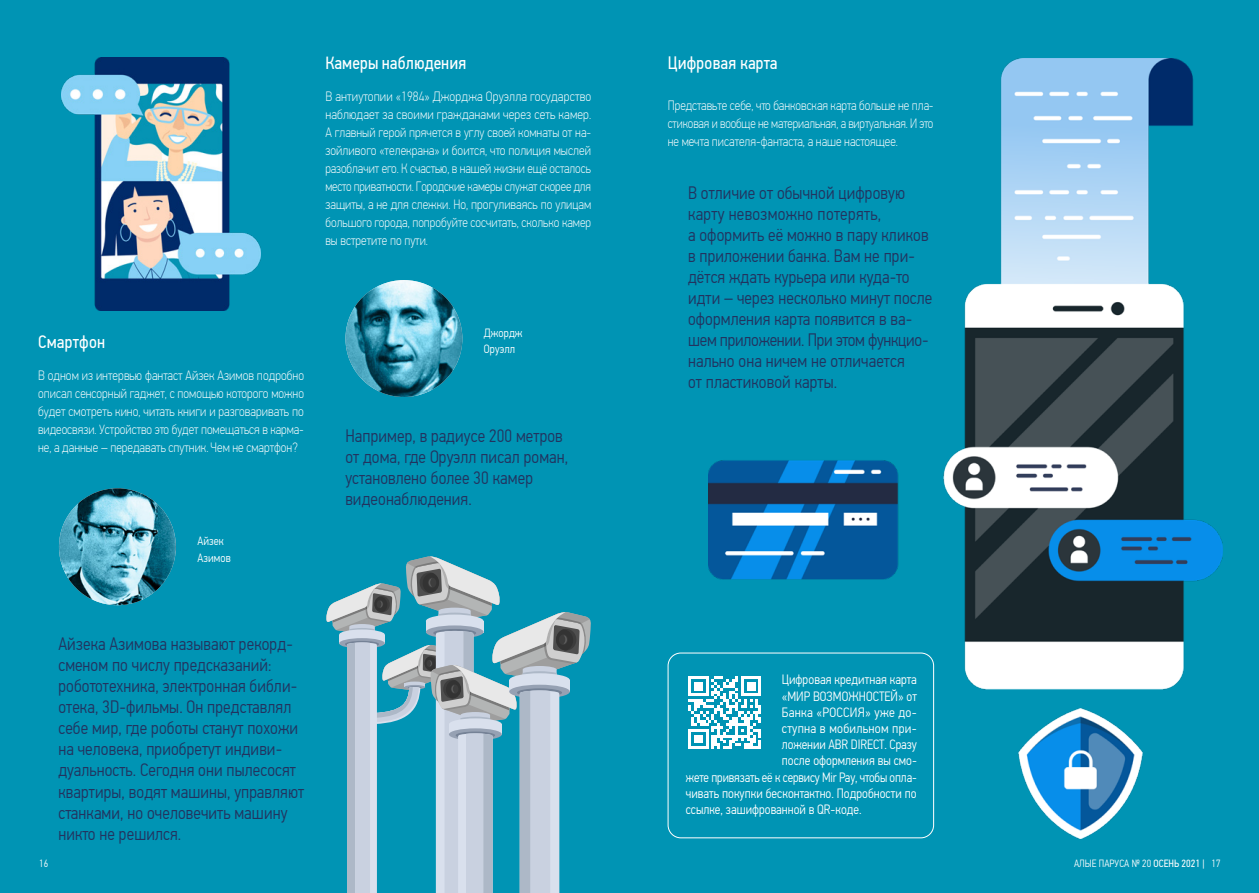
<style>
.page{position:relative;width:1259px;height:893px;background:#0094b4}
.page>*{position:absolute;margin:0;border:0;box-sizing:border-box;transform-origin:0 0}
.t1{font:300 18px/21px "PF Din Text Cond Pro";letter-spacing:.005em;color:#22335f}
.t2{font:18px "PF Din Text Cond Pro";letter-spacing:.01em;color:#fff}
.t3{font:100 13.5px/18px "PF Din Text Cond Pro";color:#fff;text-align:justify}
.t4{font:300 13.5px "PF Din Text Cond Pro";color:#fff}
.t5{font:300 13.5px "PF Din Text Cond Pro";letter-spacing:.02em;color:#fff}
.t6{font:300 12px/16.5px "PF Din Text Cond Pro";letter-spacing:.005em;color:#fff}
.t7{font:300 10.5px "PF Din Text Cond Pro";letter-spacing:.005em;color:#fff}
.s1{font-weight:400}
</style>
<div class="page">
<img style="left:708px;top:58px;width:514px;height:781px">
<div style="left:668px;top:653px;width:266px;height:185px;border:1px solid #fff;border-radius:13px"></div>
<svg style="left:688px;top:676px;width:73px;height:73px"></svg>
<img style="left:59px;top:488px;width:117px;height:117px;border-radius:58px">
<img style="left:345px;top:280px;width:117px;height:117px;border-radius:58px">
<svg style="left:326px;top:556px;width:265px;height:337px"></svg>
<img style="left:62px;top:58px;width:198px;height:253px">
<h1 class="t2" style="left:38px;top:331px;width:69px">Смартфон</h1>
<p class="t3" style="left:38px;top:366px;width:267px">В одном из интервью фантаст Айзек Азимов подробно описал сенсорный гаджет, с помощью которого можно будет смотреть кино, читать книги и разговаривать по видеосвязи. Устройство это будет помещаться в карма&shy;не, а данные – передавать спутник. Чем не смартфон?</p>
<p class="t6" style="left:197px;top:533px;width:35px">Айзек<br>Азимов</p>
<h1 class="t2" style="left:325px;top:52px;width:142px">Камеры наблюдения</h1>
<h1 class="t2" style="left:668px;top:52px;width:111px">Цифровая карта</h1>
<p class="t3" style="left:325px;top:87px;width:267px">В антиутопии «1984» Джорджа Оруэлла государство наблюдает за своими гражданами через сеть камер.<br>А главный герой прячется в углу своей комнаты от на&shy;зойливого «телекрана» и боится, что полиция мыслей разоблачит его. К счастью, в нашей жизни ещё осталось место приватности. Городские камеры служат скорее для защиты, а не для слежки. Но, прогуливаясь по улицам большого города, попробуйте сосчитать, сколько камер вы встретите по пути.</p>
<p class="t6" style="left:484px;top:324px;width:40px">Джордж<br>Оруэлл</p>
<h1 class="t1" style="left:345px;top:425px;width:224px">Например, в радиусе 200 метров от дома, где Оруэлл писал роман, установлено более 30 камер видеонаблюдения.</h1>
<p class="t3" style="left:668px;top:96px;width:267px">Представьте себе, что банковская карта больше не пла&shy;стиковая и вообще не материальная, а виртуальная. И это не мечта писателя-фантаста, а наше настоящее.</p>
<p class="t1" style="left:688px;top:182px;width:246px">В отличие от обычной цифровую карту невозможно потерять,<br>а оформить её можно в пару кликов в приложении банка. Вам не при&shy;дётся ждать курьера или куда-то идти – через несколько минут после оформления карта появится в ва&shy;шем приложении. При этом функцио&shy;нально она ничем не отличается<br>от пластиковой карты.</p>
<p class="t1" style="left:58px;top:634px;width:247px">Айзека Азимова называют рекорд&shy;сменом по числу предсказаний: робототехника, электронная библи&shy;отека, 3D-фильмы. Он представлял себе мир, где роботы станут похожи на человека, приобретут индиви&shy;дуальность. Сегодня они пылесосят квартиры, водят машины, управляют станками, но очеловечить машину никто не решился.</p>
<p class="t4" style="left:782px;top:672px;width:136px">Цифровая кредитная карта</p>
<p class="t4" style="left:782px;top:688px;width:137px">«МИР ВОЗМОЖНОСТЕЙ» от</p>
<p class="t5" style="left:782px;top:704px;width:137px">Банка «РОССИЯ» уже до-</p>
<p class="t5" style="left:782px;top:721px;width:137px">ступна в мобильном при-</p>
<p class="t4" style="left:782px;top:737px;width:136px">ложении ABR DIRECT. Сразу</p>
<p class="t4" style="left:782px;top:753px;width:137px">после оформления вы смо-</p>
<p class="t4" style="left:686px;top:769px;width:233px">жете привязать её к сервису Mir Pay, чтобы опла-</p>
<p class="t4" style="left:686px;top:785px;width:232px">чивать покупки бесконтактно. Подробности по</p>
<p class="t4" style="left:686px;top:802px;width:177px">ссылке, зашифрованной в QR-коде.</p>
<p class="t7" style="left:39px;top:858px;width:10px">16</p>
<p class="t7" style="left:1074px;top:858px;width:148px">АЛЫЕ ПАРУСА № 20 <span class="s1">ОСЕНЬ 2021 |</span> 17</p>
</div>
